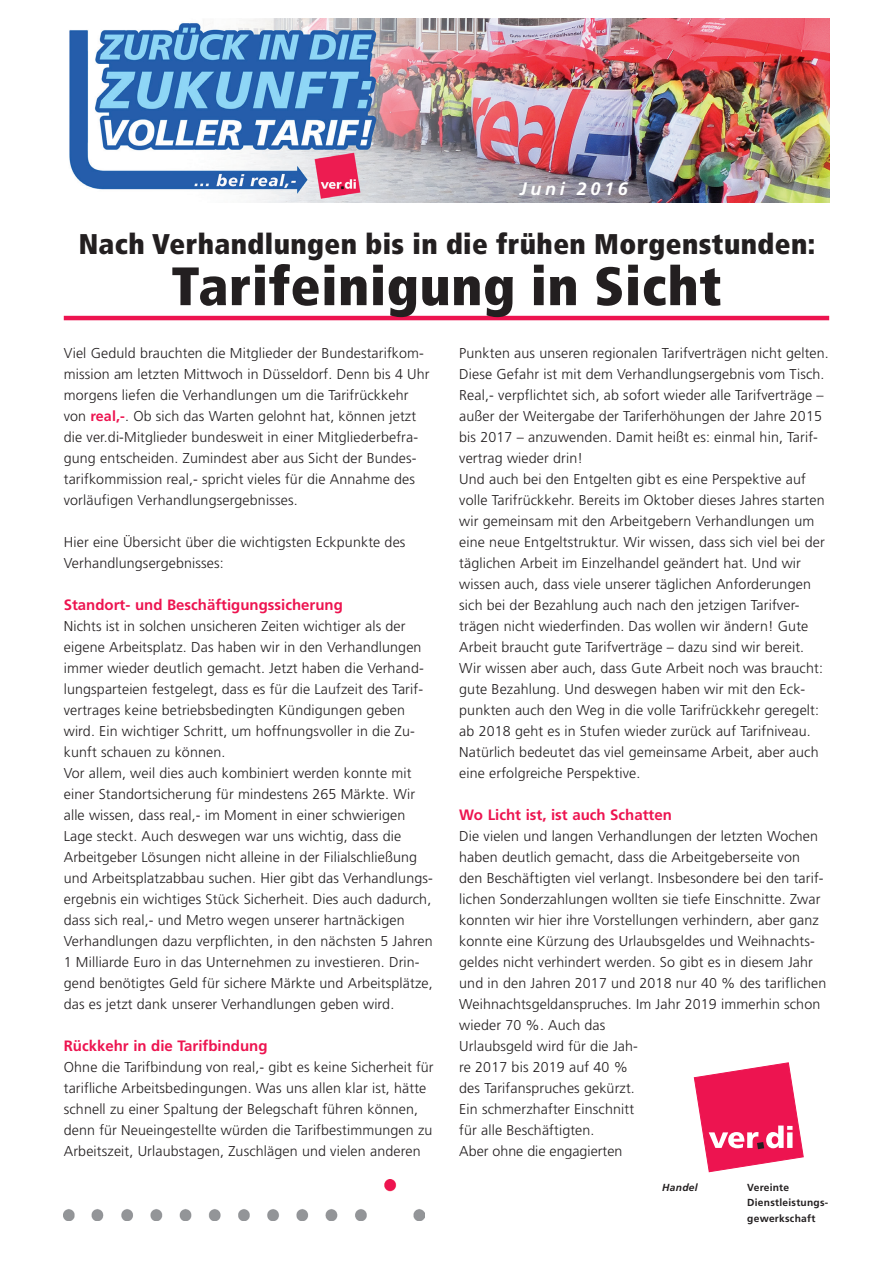
<style>
.page{position:relative;width:893px;height:1263px;background:#fff}
.page>*{position:absolute;margin:0;border:0;box-sizing:border-box;transform-origin:0 0}
.t1{font:900 condensed 54px "Frutiger";letter-spacing:.015em;color:#231f20}
.t2{font:900 condensed 28.5px "Frutiger";letter-spacing:.015em;color:#231f20}
.t3{font:italic 700 18px "Frutiger";letter-spacing:.2em;color:#fff}
.t4{font:700 15px "Frutiger";color:#ed1450}
.t5{font:300 14.25px/21px "Frutiger";letter-spacing:.01em;color:#231f20}
.t6{font:700 10.2px/15.5px "Frutiger";letter-spacing:.025em;color:#231f20}
.t7{font:italic 700 10.2px "Frutiger";letter-spacing:.025em;color:#231f20}
.s1{font-weight:700;color:#ed1450}
</style>
<div class="page">
<svg style="left:694px;top:1062px;width:109px;height:110px"></svg>
<img style="left:64px;top:1180px;width:361px;height:40px">
<hr style="left:64px;top:316px;width:765px;height:4px;background:#ed1450">
<img style="left:69px;top:18px;width:760px;height:184px">
<p class="t3" style="left:520px;top:178px;width:109px">Juni 2016</p>
<h2 class="t2" style="left:79px;top:227px;width:738px">Nach Verhandlungen bis in die frühen Morgenstunden:</h2>
<h1 class="t1" style="left:172px;top:253px;width:551px">Tarifeinigung in Sicht</h1>
<p class="t5" style="left:64px;top:342px;width:367px">Viel Geduld brauchten die Mitglieder der Bundestarifkom&shy;mission am letzten Mittwoch in Düsseldorf. Denn bis 4 Uhr morgens liefen die Verhandlungen um die Tarifrückkehr von <span class="s1">real,-</span>. Ob sich das Warten gelohnt hat, können jetzt die ver.di-Mitglieder bundesweit in einer Mitgliederbefra&shy;gung entscheiden. Zumindest aber aus Sicht der Bundes&shy;tarifkommission real,- spricht vieles für die Annahme des vorläufigen Verhandlungsergebnisses.</p>
<p class="t5" style="left:64px;top:531px;width:343px">Hier eine Übersicht über die wichtigsten Eckpunkte des<br>Verhandlungsergebnisses:</p>
<p class="t4" style="left:64px;top:595px;width:281px">Standort- und Beschäftigungssicherung</p>
<p class="t5" style="left:64px;top:615px;width:371px">Nichts ist in solchen unsicheren Zeiten wichtiger als der eigene Arbeitsplatz. Das haben wir in den Verhandlungen immer wieder deutlich gemacht. Jetzt haben die Verhand&shy;lungsparteien festgelegt, dass es für die Laufzeit des Tarif&shy;vertrages keine betriebsbedingten Kündigungen geben wird. Ein wichtiger Schritt, um hoffnungsvoller in die Zu&shy;kunft schauen zu können.<br>Vor allem, weil dies auch kombiniert werden konnte mit einer Standortsicherung für mindestens 265 Märkte. Wir alle wissen, dass real,- im Moment in einer schwierigen Lage steckt. Auch deswegen war uns wichtig, dass die Arbeitgeber Lösungen nicht alleine in der Filialschließung und Arbeitsplatzabbau suchen. Hier gibt das Verhandlungs&shy;ergebnis ein wichtiges Stück Sicherheit. Dies auch dadurch, dass sich real,- und Metro wegen unserer hartnäckigen Verhandlungen dazu verpflichten, in den nächsten 5 Jahren 1 Milliarde Euro in das Unternehmen zu investieren. Drin&shy;gend benötigtes Geld für sichere Märkte und Arbeitsplätze, das es jetzt dank unserer Verhandlungen geben wird.</p>
<p class="t4" style="left:64px;top:1036px;width:205px">Rückkehr in die Tarifbindung</p>
<p class="t5" style="left:64px;top:1056px;width:371px">Ohne die Tarifbindung von real,- gibt es keine Sicherheit für tarifliche Arbeitsbedingungen. Was uns allen klar ist, hätte schnell zu einer Spaltung der Belegschaft führen können, denn für Neueingestellte würden die Tarifbestimmungen zu Arbeitszeit, Urlaubstagen, Zuschlägen und vielen anderen</p>
<p class="t5" style="left:459px;top:342px;width:371px">Punkten aus unseren regionalen Tarifverträgen nicht gelten.<br>Diese Gefahr ist mit dem Verhandlungsergebnis vom Tisch.<br>Real,- verpflichtet sich, ab sofort wieder alle Tarifverträge – außer der Weitergabe der Tariferhöhungen der Jahre 2015 bis 2017 – anzuwenden. Damit heißt es: einmal hin, Tarif&shy;vertrag wieder drin!<br>Und auch bei den Entgelten gibt es eine Perspektive auf volle Tarifrückkehr. Bereits im Oktober dieses Jahres starten wir gemeinsam mit den Arbeitgebern Verhandlungen um eine neue Entgeltstruktur. Wir wissen, dass sich viel bei der täglichen Arbeit im Einzelhandel geändert hat. Und wir wissen auch, dass viele unserer täglichen Anforderungen sich bei der Bezahlung auch nach den jetzigen Tarifver&shy;trägen nicht wiederfinden. Das wollen wir ändern! Gute Arbeit braucht gute Tarifverträge – dazu sind wir bereit.<br>Wir wissen aber auch, dass Gute Arbeit noch was braucht: gute Bezahlung. Und deswegen haben wir mit den Eck&shy;punkten auch den Weg in die volle Tarifrückkehr geregelt: ab 2018 geht es in Stufen wieder zurück auf Tarifniveau.<br>Natürlich bedeutet das viel gemeinsame Arbeit, aber auch eine erfolgreiche Perspektive.</p>
<p class="t4" style="left:459px;top:805px;width:214px">Wo Licht ist, ist auch Schatten</p>
<p class="t5" style="left:459px;top:825px;width:369px">Die vielen und langen Verhandlungen der letzten Wochen haben deutlich gemacht, dass die Arbeitgeberseite von den Beschäftigten viel verlangt. Insbesondere bei den tarif&shy;lichen Sonderzahlungen wollten sie tiefe Einschnitte. Zwar konnten wir hier ihre Vorstellungen verhindern, aber ganz konnte eine Kürzung des Urlaubsgeldes und Weihnachts&shy;geldes nicht verhindert werden. So gibt es in diesem Jahr und in den Jahren 2017 und 2018 nur 40 % des tariflichen Weihnachtsgeldanspruches. Im Jahr 2019 immerhin schon wieder 70 %. Auch das<br>Urlaubsgeld wird für die Jah-<br>re 2017 bis 2019 auf 40 %<br>des Tarifanspruches gekürzt.<br>Ein schmerzhafter Einschnitt<br>für alle Beschäftigten.<br>Aber ohne die engagierten</p>
<p class="t7" style="left:662px;top:1181px;width:37px">Handel</p>
<p class="t6" style="left:747px;top:1179px;width:83px">Vereinte<br>Dienstleistungs&shy;gewerkschaft</p>
</div>
